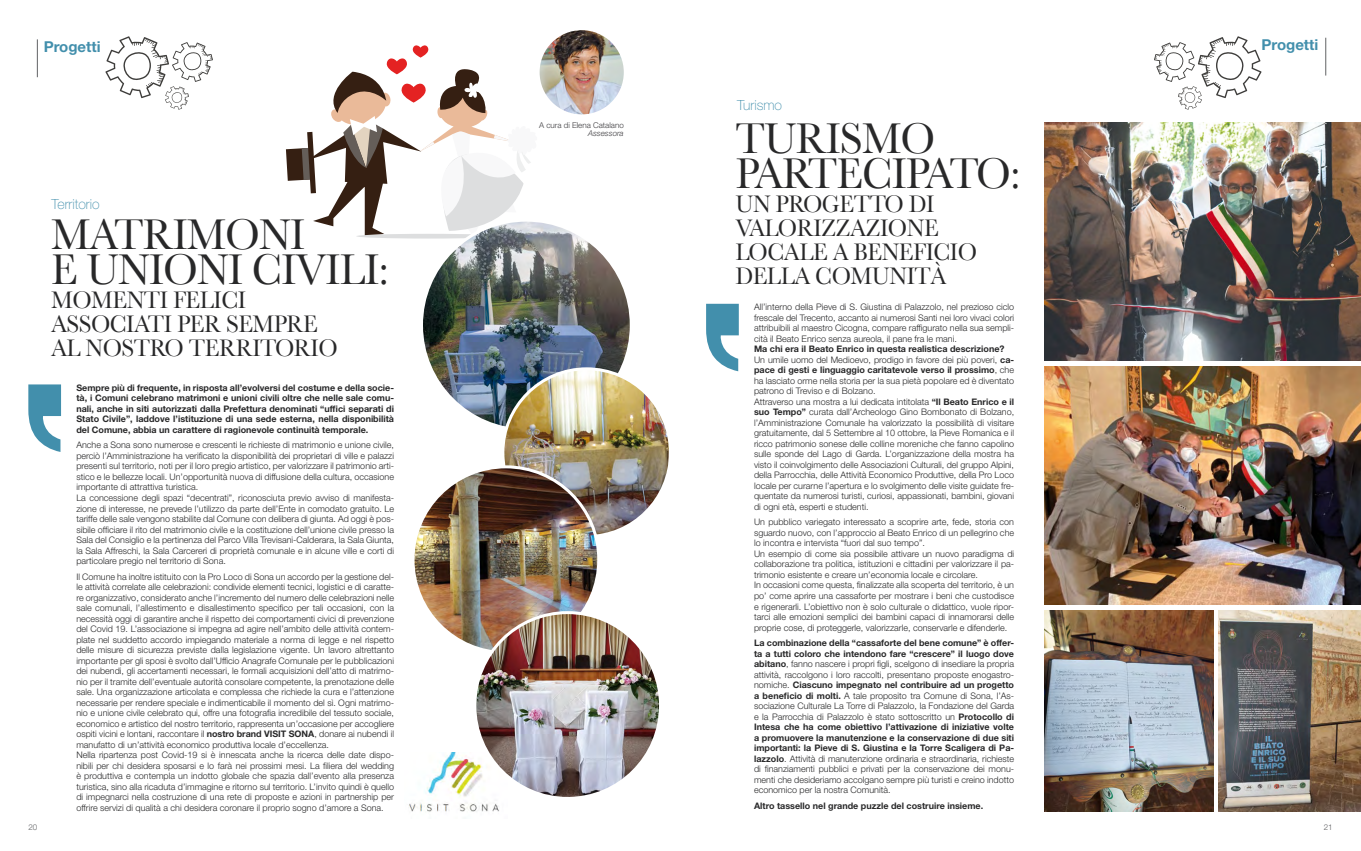
<style>
.page{position:relative;width:1361px;height:851px;background:#fff}
.page>*{position:absolute;margin:0;border:0;box-sizing:border-box;transform-origin:0 0}
.t1{font:45px/35px "Baskerville";letter-spacing:-.02em;color:#282829;scale:.94 1}
.t2{font:25px/24px "Baskerville";letter-spacing:-.02em;color:#282829;scale:.94 1}
.t3{font:700 15px "Helvetica Neue LT Std";color:#428fac}
.t4{font:100 14px "Helvetica Neue LT Std";color:#428fac}
.t5{font:300 9px/10.5px "Helvetica Neue LT Std";color:#282829}
.t6{font:700 9px/10.5px "Helvetica Neue LT Std";color:#282829;text-align:justify}
.t7{font:300 8px "Helvetica Neue LT Std";color:#3e3d40}
.t8{font:italic 300 8px "Helvetica Neue LT Std";color:#3e3d40}
.t9{font:300 8px "Helvetica Neue LT Std";color:#616264}
.s1{font-weight:700}
</style>
<div class="page">
<img style="left:1045px;top:366px;width:316px;height:238px">
<img style="left:409px;top:752px;width:90px;height:60px">
<svg style="left:28px;top:384px;width:33px;height:68px"></svg>
<img style="left:539px;top:30px;width:85px;height:84px;border-radius:42px">
<hr style="left:37px;top:39px;width:1px;height:38px;background:#616264">
<svg style="left:105px;top:36px;width:108px;height:74px"></svg>
<hr style="left:356px;top:234px;width:145px;height:4px;background:#dddedf;border-radius:50%">
<svg style="left:286px;top:45px;width:245px;height:192px"></svg>
<img style="left:421px;top:220px;width:208px;height:207px">
<img style="left:503px;top:369px;width:167px;height:167px;border-radius:84px">
<img style="left:415px;top:467px;width:184px;height:183px">
<img style="left:475px;top:612px;width:185px;height:186px;border-radius:93px">
<svg style="left:706px;top:304px;width:33px;height:67px"></svg>
<svg style="left:1154px;top:36px;width:107px;height:74px"></svg>
<hr style="left:1325px;top:38px;width:1px;height:37px;background:#616264">
<img style="left:1045px;top:122px;width:316px;height:238px">
<img style="left:1045px;top:610px;width:168px;height:201px">
<img style="left:1218px;top:610px;width:143px;height:201px">
<h3 class="t3" style="left:44px;top:37px;width:58px">Progetti</h3>
<h3 class="t4" style="left:51px;top:196px;width:50px">Territorio</h3>
<h1 class="t1" style="left:51px;top:216px;width:361px">MATRIMONI<br>E UNIONI CIVILI:</h1>
<h2 class="t2" style="left:51px;top:287px;width:306px">MOMENTI FELICI<br>ASSOCIATI PER SEMPRE<br>AL NOSTRO TERRITORIO</h2>
<p class="t6" style="left:76px;top:382px;width:319px">Sempre più di frequente, in risposta all’evolversi del costume e della socie&shy;tà, i Comuni celebrano matrimoni e unioni civili oltre che nelle sale comu&shy;nali, anche in siti autorizzati dalla Prefettura denominati “uffici separati di Stato Civile”, laddove l’istituzione di una sede esterna, nella disponibilità del Comune, abbia un carattere di ragionevole continuità temporale.</p>
<p class="t5" style="left:76px;top:439px;width:319px">Anche a Sona sono numerose e crescenti le richieste di matrimonio e unione civile, perciò l’Amministrazione ha verificato la disponibilità dei proprietari di ville e palazzi presenti sul territorio, noti per il loro pregio artistico, per valorizzare il patrimonio arti&shy;stico e le bellezze locali. Un’opportunità nuova di diffusione della cultura, occasione importante di attrattiva turistica.<br>La concessione degli spazi “decentrati”, riconosciuta previo avviso di manifesta&shy;zione di interesse, ne prevede l’utilizzo da parte dell’Ente in comodato gratuito. Le tariffe delle sale vengono stabilite dal Comune con delibera di giunta. Ad oggi è pos&shy;sibile officiare il rito del matrimonio civile e la costituzione dell’unione civile presso la Sala del Consiglio e la pertinenza del Parco Villa Trevisani-Calderara, la Sala Giunta, la Sala Affreschi, la Sala Carcereri di proprietà comunale e in alcune ville e corti di particolare pregio nel territorio di Sona.</p>
<p class="t5" style="left:76px;top:571px;width:319px">Il Comune ha inoltre istituito con la Pro Loco di Sona un accordo per la gestione del&shy;le attività correlate alle celebrazioni: condivide elementi tecnici, logistici e di caratte&shy;re organizzativo, considerato anche l’incremento del numero delle celebrazioni nelle sale comunali, l’allestimento e disallestimento specifico per tali occasioni, con la necessità oggi di garantire anche il rispetto dei comportamenti civici di prevenzione del Covid 19. L’associazione si impegna ad agire nell’ambito delle attività contem&shy;plate nel suddetto accordo impiegando materiale a norma di legge e nel rispetto delle misure di sicurezza previste dalla legislazione vigente. Un lavoro altrettanto importante per gli sposi è svolto dall’Ufficio Anagrafe Comunale per le pubblicazioni dei nubendi, gli accertamenti necessari, le formali acquisizioni dell’atto di matrimo&shy;nio per il tramite dell’eventuale autorità consolare competente, la prenotazione delle sale. Una organizzazione articolata e complessa che richiede la cura e l’attenzione necessarie per rendere speciale e indimenticabile il momento del sì. Ogni matrimo&shy;nio e unione civile celebrato qui, offre una fotografia incredibile del tessuto sociale, economico e artistico del nostro territorio, rappresenta un’occasione per accogliere ospiti vicini e lontani, raccontare il <span class="s1">nostro brand VISIT SONA</span>, donare ai nubendi il manufatto di un’attività economico produttiva locale d’eccellenza.<br>Nella ripartenza post Covid-19 si è innescata anche la ricerca delle date dispo&shy;nibili per chi desidera sposarsi e lo farà nei prossimi mesi. La filiera del wedding è produttiva e contempla un indotto globale che spazia dall’evento alla presenza turistica, sino alla ricaduta d’immagine e ritorno sul territorio. L’invito quindi è quello di impegnarci nella costruzione di una rete di proposte e azioni in partnership per offrire servizi di qualità a chi desidera coronare il proprio sogno d’amore a Sona.</p>
<p class="t7" style="left:539px;top:120px;width:86px">A cura di Elena Catalano</p>
<p class="t8" style="left:588px;top:128px;width:37px">Assessora</p>
<h3 class="t4" style="left:737px;top:97px;width:46px">Turismo</h3>
<h1 class="t1" style="left:735px;top:120px;width:305px">TURISMO<br>PARTECIPATO:</h1>
<h2 class="t2" style="left:735px;top:191px;width:259px">UN PROGETTO DI<br>VALORIZZAZIONE<br>LOCALE A BENEFICIO<br>DELLA COMUNITÀ</h2>
<p class="t5" style="left:754px;top:301px;width:261px;text-align:justify">All’interno della Pieve di S. Giustina di Palazzolo, nel prezioso ciclo frescale del Trecento, accanto ai numerosi Santi nei loro vivaci colori attribuibili al maestro Cicogna, compare raffigurato nella sua sempli&shy;cità il Beato Enrico senza aureola, il pane fra le mani.</p>
<p class="t5" style="left:754px;top:343px;width:261px"><span class="s1">Ma chi era il Beato Enrico in questa realistica descrizione?<br></span>Un umile uomo del Medioevo, prodigo in favore dei più poveri, <span class="s1">ca&shy;pace di gesti e linguaggio caritatevole verso il prossimo</span>, che ha lasciato orme nella storia per la sua pietà popolare ed è diventato patrono di Treviso e di Bolzano.<br>Attraverso una mostra a lui dedicata intitolata <span class="s1">“Il Beato Enrico e il suo Tempo”</span> curata dall’Archeologo Gino Bombonato di Bolzano, l’Amministrazione Comunale ha valorizzato la possibilità di visitare gratuitamente, dal 5 Settembre al 10 ottobre, la Pieve Romanica e il ricco patrimonio sonese delle colline moreniche che fanno capolino sulle sponde del Lago di Garda. L’organizzazione della mostra ha visto il coinvolgimento delle Associazioni Culturali, del gruppo Alpini, della Parrocchia, delle Attività Economico Produttive, della Pro Loco locale per curarne l’apertura e lo svolgimento delle visite guidate fre&shy;quentate da numerosi turisti, curiosi, appassionati, bambini, giovani di ogni età, esperti e studenti.</p>
<p class="t5" style="left:754px;top:516px;width:261px">Un pubblico variegato interessato a scoprire arte, fede, storia con sguardo nuovo, con l’approccio al Beato Enrico di un pellegrino che lo incontra e intervista “fuori dal suo tempo”.<br>Un esempio di come sia possibile attivare un nuovo paradigma di collaborazione tra politica, istituzioni e cittadini per valorizzare il pa&shy;trimonio esistente e creare un’economia locale e circolare.<br>In occasioni come questa, finalizzate alla scoperta del territorio, è un po’ come aprire una cassaforte per mostrare i beni che custodisce e rigenerarli. L’obiettivo non è solo culturale o didattico, vuole ripor&shy;tarci alle emozioni semplici dei bambini capaci di innamorarsi delle proprie cose, di proteggerle, valorizzarle, conservarle e difenderle.</p>
<p class="t5" style="left:754px;top:637px;width:262px;text-align:justify"><span class="s1">La combinazione della “cassaforte del bene comune” è offer&shy;ta a tutti coloro che intendono fare “crescere” il luogo dove abitano</span>, fanno nascere i propri figli, scelgono di insediare la propria attività, raccolgono i loro raccolti, presentano proposte enogastro&shy;nomiche. <span class="s1">Ciascuno impegnato nel contribuire ad un progetto a beneficio di molti.</span> A tale proposito tra Comune di Sona, l’As&shy;sociazione Culturale La Torre di Palazzolo, la Fondazione del Garda e la Parrocchia di Palazzolo è stato sottoscritto un <span class="s1">Protocollo di Intesa che ha come obiettivo l’attivazione di iniziative volte a promuovere la manutenzione e la conservazione di due siti importanti: la Pieve di S. Giustina e la Torre Scaligera di Pa&shy;lazzolo</span>. Attività di manutenzione ordinaria e straordinaria, richieste di finanziamenti pubblici e privati per la conservazione dei monu&shy;menti che desideriamo accolgano sempre più turisti e creino indotto economico per la nostra Comunità.</p>
<p class="t6" style="left:754px;top:799px;width:231px">Altro tassello nel grande puzzle del costruire insieme.</p>
<h3 class="t3" style="left:1261px;top:35px;width:58px">Progetti</h3>
<p class="t9" style="left:28px;top:821px;width:10px">20</p>
<p class="t9" style="left:1323px;top:821px;width:10px">21</p>
</div>
